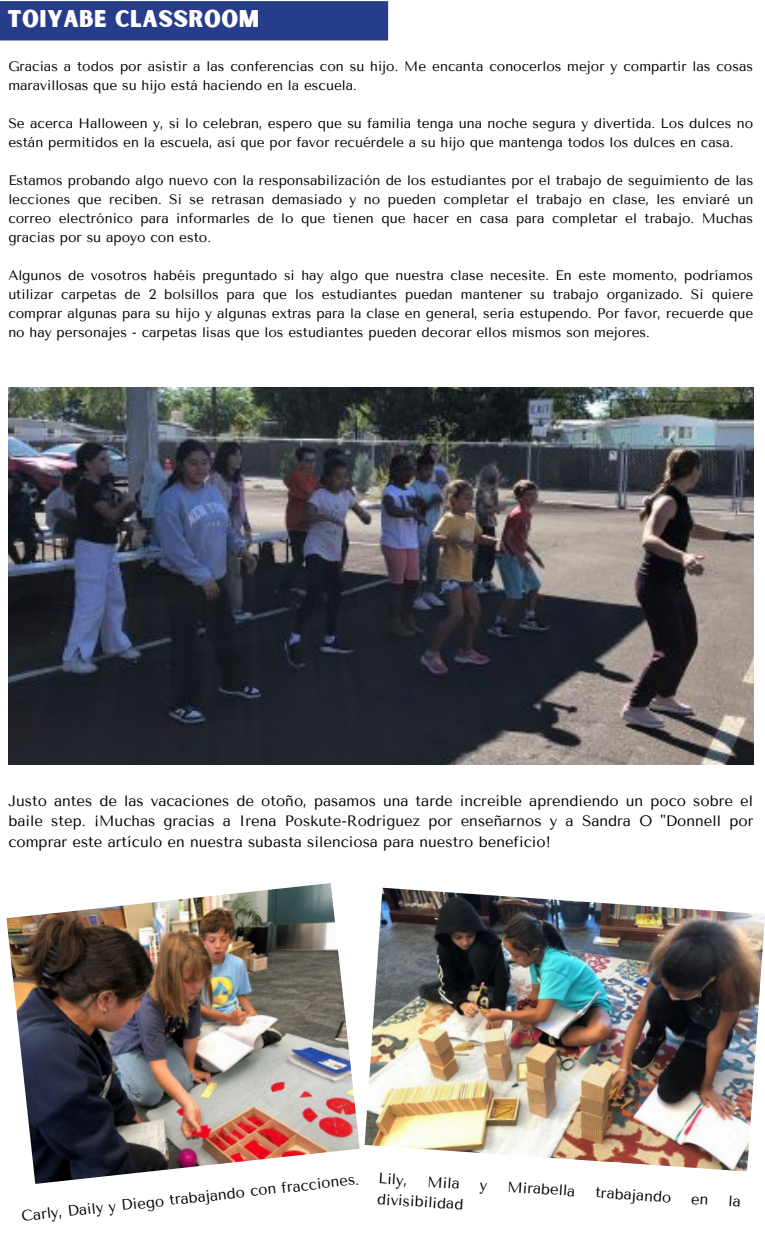
<style>
.page{position:relative;width:765px;height:1260px;background:#fff}
.page>*{position:absolute;margin:0;border:0;box-sizing:border-box;transform-origin:0 0}
.t1{font:23.12px "Sunborn Sans One";letter-spacing:.015em;color:#fff}
.t2{font:15px/20.6px "Tenor Sans";color:#000;text-align:justify}
.t3{font:13.75px/19.1px "Tenor Sans";color:#000}
</style>
<div class="page">
<div style="left:0;top:1px;width:388px;height:39px;background:#273d8b"></div>
<img style="left:6px;top:883px;width:354px;height:301px">
<img style="left:8px;top:387px;width:746px;height:377px">
<img style="left:365px;top:888px;width:400px;height:284px">
<h1 class="t1" style="left:8px;top:4px;width:253px">TOIYABE CLASSROOM</h1>
<p class="t3" style="left:8px;top:56px;width:746px">Gracias a todos por asistir a las conferencias con su hijo. Me encanta conocerlos mejor y compartir las cosas maravillosas que su hijo está haciendo en la escuela.</p>
<p class="t3" style="left:8px;top:114px;width:747px">Se acerca Halloween y, si lo celebran, espero que su familia tenga una noche segura y divertida. Los dulces no están permitidos en la escuela, así que por favor recuérdele a su hijo que mantenga todos los dulces en casa.</p>
<p class="t3" style="left:8px;top:171px;width:747px;text-align:justify">Estamos probando algo nuevo con la responsabilización de los estudiantes por el trabajo de seguimiento de las lecciones que reciben. Si se retrasan demasiado y no pueden completar el trabajo en clase, les enviaré un correo electrónico para informarles de lo que tienen que hacer en casa para completar el trabajo. Muchas gracias por su apoyo con esto.</p>
<p class="t3" style="left:8px;top:266px;width:747px;text-align:justify">Algunos de vosotros habéis preguntado si hay algo que nuestra clase necesite. En este momento, podríamos utilizar carpetas de 2 bolsillos para que los estudiantes puedan mantener su trabajo organizado. Si quiere comprar algunas para su hijo y algunas extras para la clase en general, sería estupendo. Por favor, recuerde que no hay personajes - carpetas lisas que los estudiantes pueden decorar ellos mismos son mejores.</p>
<p class="t2" style="left:8px;top:791px;width:747px">Justo antes de las vacaciones de otoño, pasamos una tarde increíble aprendiendo un poco sobre el baile step. ¡Muchas gracias a Irena Poskute-Rodriguez por enseñarnos y a Sandra O "Donnell por comprar este artículo en nuestra subasta silenciosa para nuestro beneficio!</p>
<p class="t2" style="left:21px;top:1205px;width:341px;rotate:-6deg">Carly, Daily y Diego trabajando con fracciones.</p>
<p class="t2" style="left:379px;top:1168px;width:31px;rotate:4deg">Lily,</p>
<p class="t2" style="left:428px;top:1171px;width:34px;rotate:4deg">Mila</p>
<p class="t2" style="left:508px;top:1176px;width:70px;rotate:4deg">Mirabella</p>
<p class="t2" style="left:596px;top:1182px;width:78px;rotate:4deg">trabajando</p>
<p class="t2" style="left:378px;top:1188px;width:88px;rotate:4deg">divisibilidad</p>
</div>
